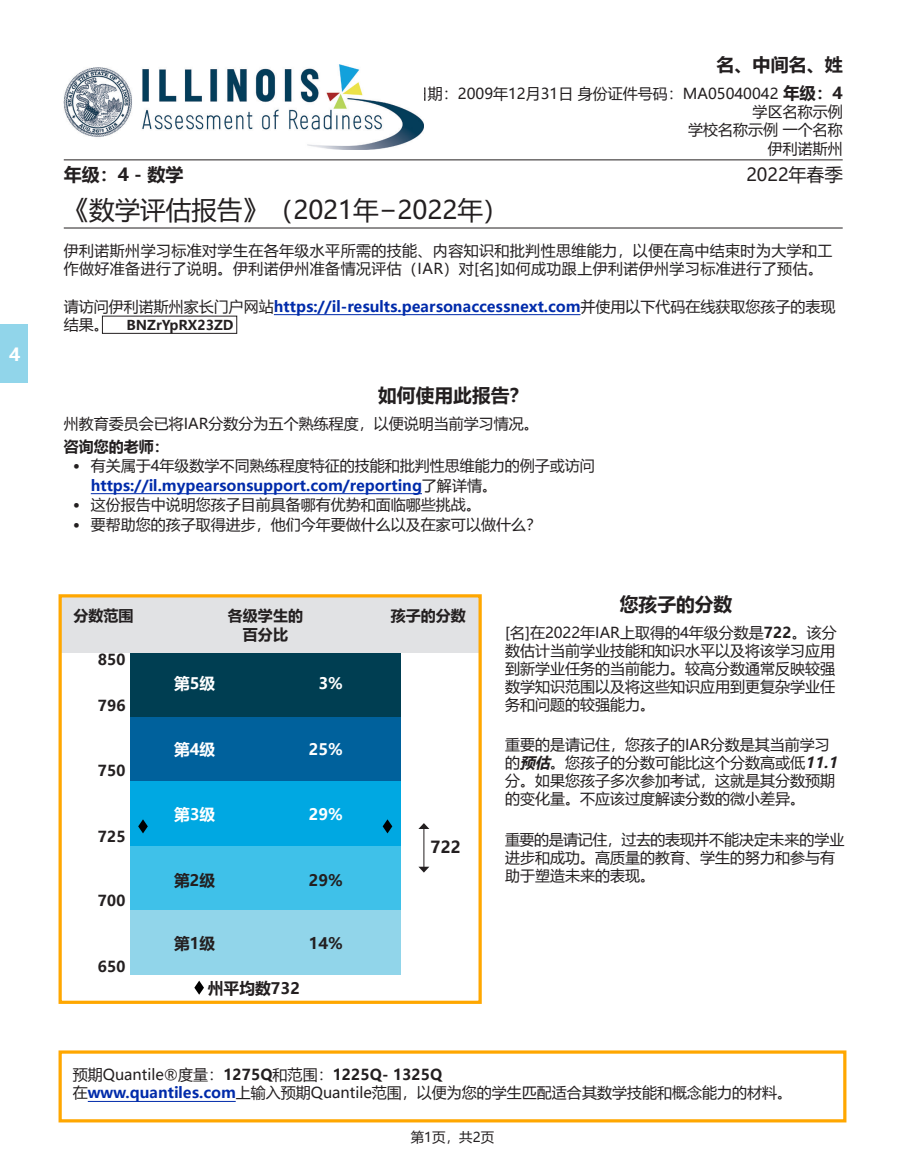
<style>
.page{position:relative;width:905px;height:1175px;background:#fff}
.page>*{position:absolute;margin:0;border:0;box-sizing:border-box;transform-origin:0 0}
.Heading_3_CO{font:25.5px "Microsoft Ya Hei";color:#231f20}
.Heading_4_CO{font:700 18.75px "Microsoft Ya Hei";color:#231f20}
.NOMBRE_APELLIDO_CO{font:700 18px "Microsoft Ya Hei";color:#231f20}
.Heading_2_CO{font:700 18px "Microsoft Ya Hei";color:#231f20}
.Heading_2_CO-2{font:18px "Microsoft Ya Hei";color:#231f20}
.t1{font:700 18px "Microsoft Ya Hei";color:#fff}
.t2{font:700 16.5px "Microsoft Ya Hei";color:#231f20}
.t3{font:700 15.75px "Microsoft Ya Hei";color:#231f20}
.t4{font:700 15.75px "Microsoft Ya Hei";color:#fff}
.Body_1_CO{font:15px/18px "Microsoft Ya Hei";color:#231f20}
.Body_1_CO-2{font:700 15px/19.5px "Microsoft Ya Hei";color:#002baa}
.Body_1_CO-3{font:15px/18px "Microsoft Ya Hei";letter-spacing:.025em;color:#231f20}
.Body_1_CO-4{font:700 15px "Microsoft Ya Hei";color:#231f20}
.ID_CO{font:15px "Microsoft Ya Hei";color:#231f20}
.NOMBRE_DE_LA_ESCUELA{font:15px "Microsoft Ya Hei";color:#231f20}
.Body_1_CO-5{font:700 13.5px "Microsoft Ya Hei";color:#231f20}
.Heading_4_CO-2{font:13.5px "Microsoft Ya Hei";color:#231f20}
.s1{font-weight:700;font-size:16.5px}
.s2{font-style:inherit}
.s3{font-weight:400;color:#231f20}
.s4{font-weight:400;font-size:15px}
.s5{font-family:"Calibri";font-weight:400;color:#231f20}
.s6{font-family:"Calibri"}
.s7{font-weight:700}
.s8{font-weight:700;font-style:italic}
.s9{font-weight:700;color:#002baa}
</style>
<div class="page">
<div style="left:130px;top:652px;width:270px;height:65px;background:#003e52"></div>
<div style="left:130px;top:717px;width:270px;height:64px;background:#00619c"></div>
<div style="left:130px;top:781px;width:270px;height:65px;background:#00a8e2"></div>
<div style="left:130px;top:846px;width:270px;height:64px;background:#3fc1e9"></div>
<div style="left:130px;top:910px;width:270px;height:65px;background:#91d5ea"></div>
<div style="left:61px;top:596px;width:420px;height:56px;background:#e1e2e4"></div>
<div style="left:59px;top:594px;width:422px;height:409px;border:3px solid #ffa700"></div>
<div style="left:59px;top:1050px;width:787px;height:72px;border:3px solid #ffa700"></div>
<hr style="left:64px;top:159px;width:778px;height:1px;background:#231f20">
<hr style="left:64px;top:228px;width:778px;height:1px;background:#231f20">
<hr style="left:274px;top:314px;width:306px;height:1px;background:#002baa">
<img style="left:63px;top:65px;width:360px;height:85px">
<div style="left:102px;top:316px;width:135px;height:18px;border:1px solid #231f20"></div>
<hr style="left:423px;top:828px;width:1px;height:39px;background:#231f20">
<svg style="left:418px;top:823px;width:11px;height:6px"></svg>
<svg style="left:418px;top:866px;width:11px;height:6px"></svg>
<hr style="left:91px;top:493px;width:331px;height:1px;background:#002baa">
<hr style="left:88px;top:1100px;width:148px;height:1px;background:#002baa">
<svg style="left:382px;top:819px;width:10px;height:14px"></svg>
<svg style="left:138px;top:819px;width:10px;height:14px"></svg>
<svg style="left:194px;top:980px;width:10px;height:14px"></svg>
<div style="left:0;top:324px;width:27px;height:58px;background:#91d5ea"></div>
<p class="t1" style="left:9px;top:342px;width:13px">4</p>
<p class="NOMBRE_APELLIDO_CO" style="left:716px;top:52px;width:127px">名、中间名、姓</p>
<p class="ID_CO" style="left:383px;top:84px;width:461px">出生日期：2009年12月31日 身份证件号码：MA05040042 <span class="s1">年级：4</span></p>
<p class="NOMBRE_DE_LA_ESCUELA" style="left:752px;top:102px;width:91px">学区名称示例</p>
<p class="NOMBRE_DE_LA_ESCUELA" style="left:688px;top:120px;width:156px">学校名称示例 一个名称</p>
<p class="NOMBRE_DE_LA_ESCUELA" style="left:767px;top:138px;width:76px">伊利诺斯州</p>
<p class="Heading_2_CO" style="left:64px;top:161px;width:121px">年级：4 - 数学</p>
<p class="Heading_2_CO-2" style="left:746px;top:162px;width:98px">2022年春季</p>
<p class="Heading_3_CO" style="left:64px;top:192px;width:446px">《数学评估报告》（2021年−2022年）</p>
<p class="Body_1_CO-3" style="left:64px;top:241px;width:770px">伊利诺斯州学习标准对学生在各年级水平所需的技能、内容知识和批判性思维能力，以便在高中结束时为大学和工作做好准备进行了说明。伊利诺伊州准备情况评估（IAR）对<span class="s2">[名]</span>如何成功跟上伊利诺伊州学习标准进行了预估。</p>
<p class="Body_1_CO-2" style="left:64px;top:296px;width:773px"><span class="s3">请访问伊利诺斯州家长门户网站</span>https://il-results.pearsonaccessnext.com<span class="s3">并使用以下代码在线获取您孩子的表现</span></p>
<p class="Body_1_CO-5" style="left:64px;top:315px;width:171px"><span class="s4">结果。</span> BNZrYpRX23ZD</p>
<p class="Heading_4_CO" style="left:378px;top:382px;width:151px">如何使用此报告？</p>
<p class="Body_1_CO" style="left:64px;top:414px;width:476px">州教育委员会已将IAR分数分为五个熟练程度，以便说明当前学习情况。</p>
<p class="Body_1_CO-4" style="left:64px;top:436px;width:106px">咨询您的老师：</p>
<p class="Body_1_CO-2" style="left:91px;top:455px;width:505px;text-indent:-18px"><span class="s5">•</span> <span class="s3">有关属于4年级数学不同熟练程度特征的技能和批判性思维能力的例子或访问</span>https://il.mypearsonsupport.com/reporting<span class="s3">了解详情。</span></p>
<p class="Body_1_CO" style="left:73px;top:495px;width:409px"><span class="s6">•</span> 这份报告中说明您孩子目前具备哪有优势和面临哪些挑战。</p>
<p class="Body_1_CO" style="left:73px;top:515px;width:469px"><span class="s6">•</span> 要帮助您的孩子取得进步，他们今年要做什么以及在家可以做什么？</p>
<p class="Body_1_CO-4" style="left:73px;top:605px;width:61px">分数范围</p>
<p class="Body_1_CO-4" style="left:228px;top:605px;width:76px">各级学生的</p>
<p class="Body_1_CO-4" style="left:391px;top:605px;width:76px">孩子的分数</p>
<p class="Body_1_CO-4" style="left:243px;top:624px;width:46px">百分比</p>
<p class="Body_1_CO-4" style="left:98px;top:649px;width:29px">850</p>
<p class="Body_1_CO-4" style="left:98px;top:695px;width:29px">796</p>
<p class="Body_1_CO-4" style="left:98px;top:760px;width:29px">750</p>
<p class="Body_1_CO-4" style="left:98px;top:826px;width:29px">725</p>
<p class="Body_1_CO-4" style="left:98px;top:889px;width:29px">700</p>
<p class="Body_1_CO-4" style="left:98px;top:955px;width:29px">650</p>
<p class="t4" style="left:174px;top:672px;width:43px">第5级</p>
<p class="t4" style="left:318px;top:672px;width:26px">3%</p>
<p class="t4" style="left:174px;top:738px;width:43px">第4级</p>
<p class="t4" style="left:309px;top:738px;width:36px">25%</p>
<p class="t4" style="left:174px;top:803px;width:43px">第3级</p>
<p class="t4" style="left:309px;top:803px;width:36px">29%</p>
<p class="t3" style="left:174px;top:869px;width:43px">第2级</p>
<p class="t3" style="left:309px;top:869px;width:36px">29%</p>
<p class="t3" style="left:174px;top:932px;width:43px">第1级</p>
<p class="t3" style="left:309px;top:932px;width:36px">14%</p>
<p class="t3" style="left:208px;top:977px;width:94px">州平均数732</p>
<p class="t2" style="left:430px;top:835px;width:32px">722</p>
<p class="Heading_4_CO" style="left:620px;top:591px;width:114px">您孩子的分数</p>
<p class="Body_1_CO" style="left:505px;top:623px;width:333px;text-align:justify"><span class="s2">[名]</span>在2022年IAR上取得的4年级分数是<span class="s7">722</span>。该分数估计当前学业技能和知识水平以及将该学习应用到新学业任务的当前能力。较高分数通常反映较强数学知识范围以及将这些知识应用到更复杂学业任务和问题的较强能力。</p>
<p class="Body_1_CO" style="left:505px;top:735px;width:338px">重要的是请记住，您孩子的IAR分数是其当前学习的<span class="s8">预估</span>。您孩子的分数可能比这个分数高或低<span class="s8">11.1</span>分。如果您孩子多次参加考试，这就是其分数预期的变化量。不应该过度解读分数的微小差异。</p>
<p class="Body_1_CO" style="left:505px;top:830px;width:341px">重要的是请记住，过去的表现并不能决定未来的学业进步和成功。高质量的教育、学生的努力和参与有助于塑造未来的表现。</p>
<p class="Body_1_CO" style="left:73px;top:1065px;width:371px">预期Quantile®度量：<span class="s7">1275Q</span>和范围：<span class="s7">1225Q- 1325Q</span></p>
<p class="Body_1_CO" style="left:73px;top:1083px;width:720px">在<span class="s9">www.quantiles.com</span>上输入预期Quantile范围，以便为您的学生匹配适合其数学技能和概念能力的材料。</p>
<p class="Heading_4_CO-2" style="left:411px;top:1128px;width:85px">第1页，共2页</p>
</div>
